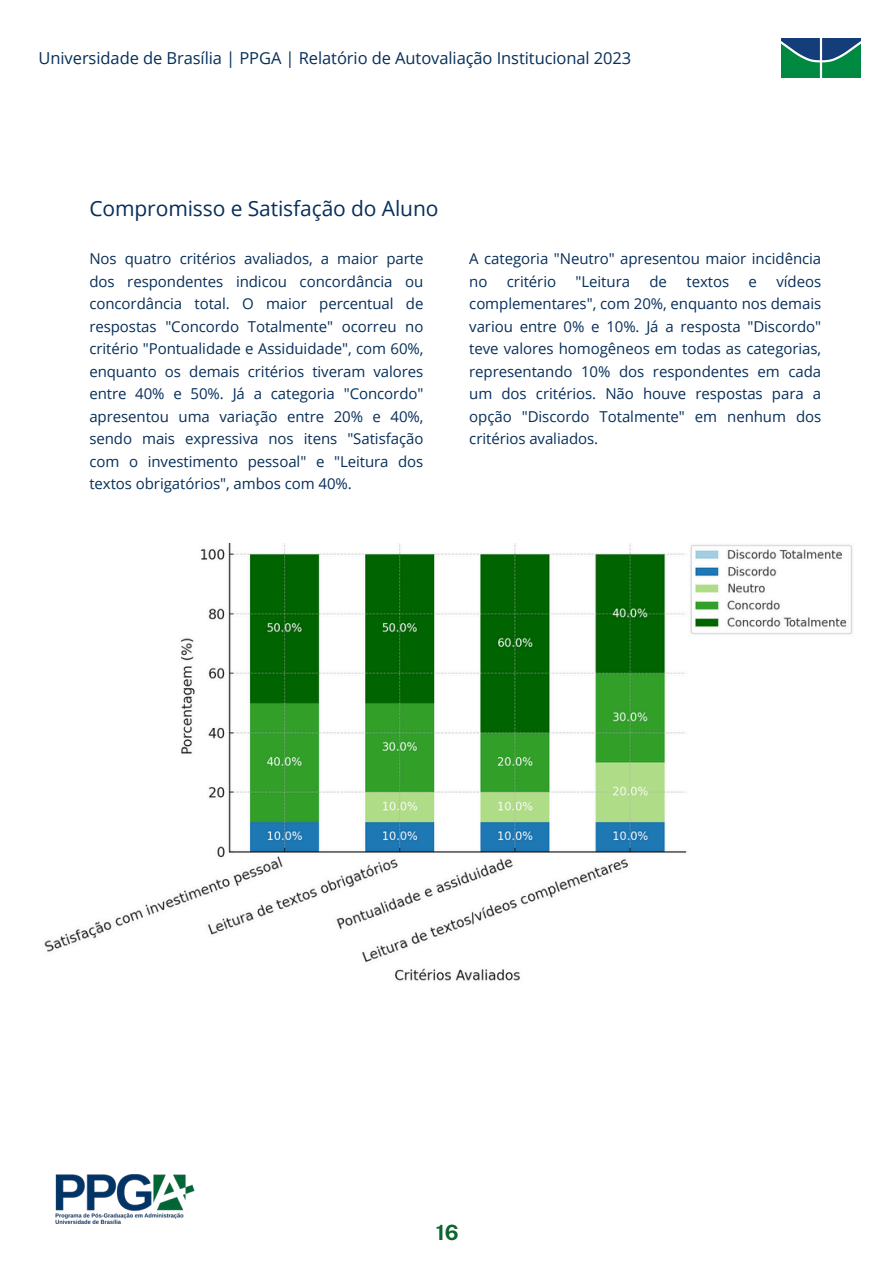
<style>
.page{position:relative;width:894px;height:1264px;background:#fff}
.page>*{position:absolute;margin:0;border:0;box-sizing:border-box;transform-origin:0 0}
.t1{font:21px "Open Sans";letter-spacing:-.005em;color:#072f5a}
.t2{font:700 21px "Public Sans";color:#0c642f}
.t3{font:16.5px "Open Sans";letter-spacing:-.005em;color:#072f5a}
.t4{font:15px/22.5px "Open Sans";letter-spacing:-.005em;color:#072f5a;text-align:justify}
</style>
<div class="page">
<img style="left:781px;top:38px;width:79px;height:40px">
<img style="left:55px;top:1174px;width:140px;height:49px">
<img style="left:44px;top:543px;width:809px;height:438px">
<p class="t3" style="left:39px;top:46px;width:594px">Universidade de Brasília | PPGA | Relatório de Autovaliação Institucional 2023</p>
<h1 class="t1" style="left:89px;top:193px;width:350px">Compromisso e Satisfação do Aluno</h1>
<p class="t4" style="left:89px;top:247px;width:335px">Nos quatro critérios avaliados, a maior parte dos respondentes indicou concordância ou concordância total. O maior percentual de respostas "Concordo Totalmente" ocorreu no critério "Pontualidade e Assiduidade", com 60%, enquanto os demais critérios tiveram valores entre 40% e 50%. Já a categoria "Concordo" apresentou uma variação entre 20% e 40%, sendo mais expressiva nos itens "Satisfação com o investimento pessoal" e "Leitura dos textos obrigatórios", ambos com 40%.</p>
<p class="t4" style="left:469px;top:247px;width:353px">A categoria "Neutro" apresentou maior incidência no</p>
<p class="t4" style="left:469px;top:270px;width:353px;text-indent:307px">vídeos complementares", com 20%, enquanto nos demais variou entre 0% e 10%. Já a resposta "Discordo" teve valores homogêneos em todas as categorias, representando 10% dos respondentes em cada um dos critérios. Não houve respostas para a opção "Discordo Totalmente" em nenhum dos critérios avaliados.</p>
<p class="t4" style="left:506px;top:270px;width:51px">critério</p>
<p class="t4" style="left:575px;top:270px;width:56px">"Leitura</p>
<p class="t4" style="left:649px;top:270px;width:19px">de</p>
<p class="t4" style="left:686px;top:270px;width:44px">textos</p>
<p class="t4" style="left:748px;top:270px;width:10px">e</p>
<p class="t2" style="left:436px;top:1219px;width:24px">16</p>
</div>
